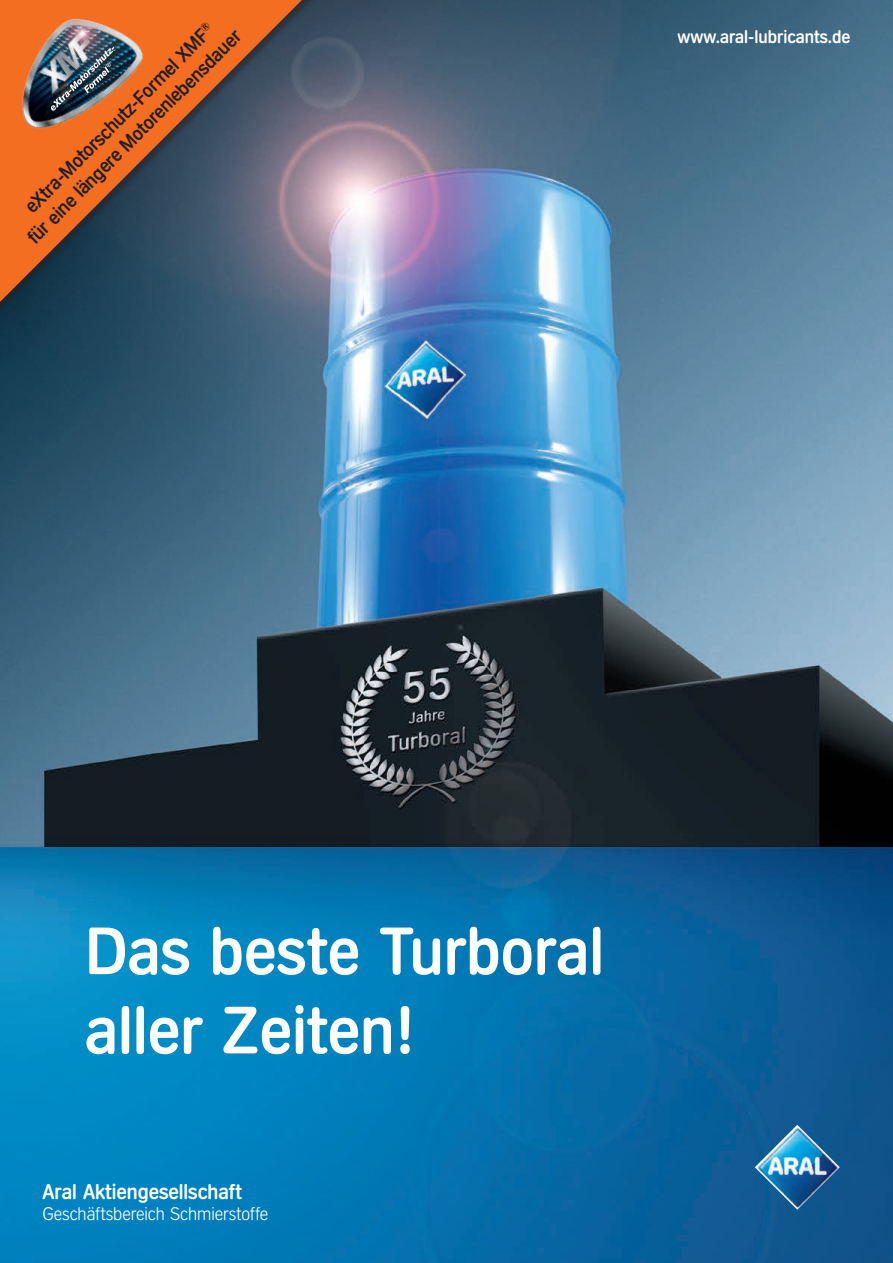
<style>
.page{position:relative;width:893px;height:1263px;background:#fff}
.page>*{position:absolute;margin:0;border:0;box-sizing:border-box;transform-origin:0 0}
.t1{font:500 66px/79.2px "Aral V2";color:#fff}
.t2{font:500 21px "Aral V2";color:#fff}
.t3{font:500 19.5px/23.4px "Aral V2";color:#231f20;text-align:center}
.t4{font:300 18px "Aral V2";color:#fff}
.t5{font:500 18px "Aral V2";color:#fff}
</style>
<div class="page">
<img style="left:0;top:0;width:893px;height:1263px">
<img style="left:755px;top:1125px;width:85px;height:85px">
<div style="left:0;top:0;width:339px;height:330px;background:#231f20;opacity:.5"></div>
<svg style="left:0;top:0;width:302px;height:302px;background:#7b5c4f"></svg>
<img style="left:0;top:0;width:154px;height:154px">
<div style="left:49px;top:45px;width:71px;height:72px;background:#231f20;opacity:.75"></div>
<div style="left:82px;top:61px;width:35px;height:39px;background:#231f20;opacity:.75"></div>
<img style="left:51px;top:47px;width:63px;height:64px">
<p class="t3" style="left:6px;top:215px;width:295px;rotate:-45deg">eXtra-Motorschutz-Formel XMF<sup>®<br></sup>für eine längere Motorenlebensdauer</p>
<p class="t5" style="left:678px;top:26px;width:174px">www.aral-lubricants.de</p>
<h1 class="t1" style="left:85px;top:912px;width:521px">Das beste Turboral aller Zeiten!</h1>
<p class="t2" style="left:43px;top:1179px;width:201px">Aral Aktiengesellschaft</p>
<p class="t4" style="left:43px;top:1204px;width:227px">Geschäftsbereich Schmierstoffe</p>
</div>
